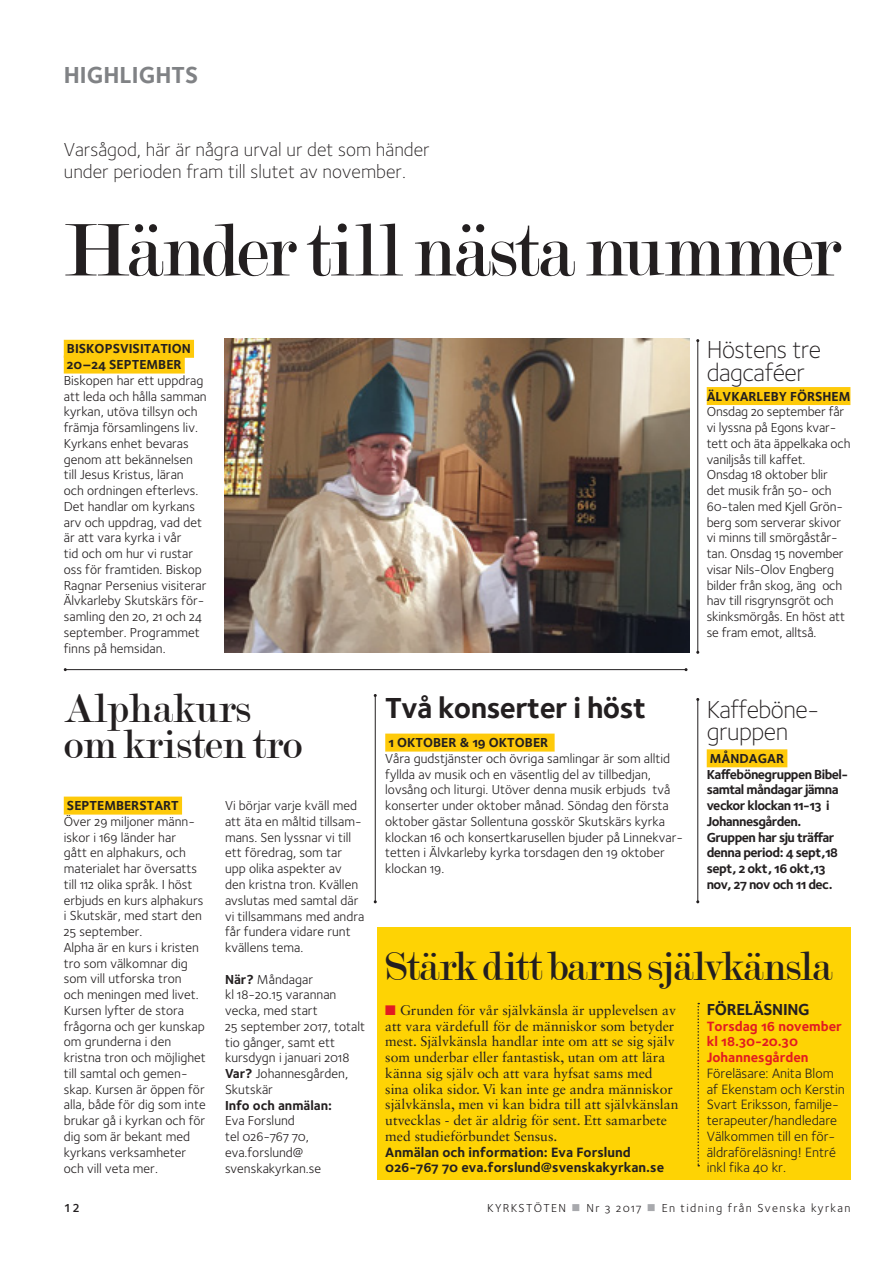
<style>
.page{position:relative;width:893px;height:1263px;background:#fff}
.page>*{position:absolute;margin:0;border:0;box-sizing:border-box;transform-origin:0 0}
.t1{font:79.5px "Modern";letter-spacing:-.025em;color:#231f20}
.t2{font:43.5px "Modern";letter-spacing:-.005em;color:#231f20}
.t3{font:30px "Foundry Sterling Bold OSF";letter-spacing:-.02em;color:#231f20}
.t4{font:25.5px/22.5px "Foundry Sterling Light OSF";letter-spacing:-.02em;color:#231f20}
.t5{font:24px "Foundry Sterling Bold OSF";color:#808285}
.t6{font:19.5px/22.5px "Foundry Sterling Light OSF";color:#231f20}
.t7{font:16.5px "Foundry Sterling Bold OSF";letter-spacing:-.02em;color:#231f20}
.t8{font:13.95px/15.8px "Sabon LT Std";color:#231f20}
.t9{font:13.95px/15.8px "Foundry Sterling Book OSF";color:#231f20}
.t10{font:13.95px/15.8px "Foundry Sterling Bold OSF";color:#231f20}
.t11{font:13.95px/15.8px "Foundry Sterling Bold OSF";color:#e21a21}
.t12{font:13.5px/15.8px "Foundry Sterling Book OSF";color:#231f20}
.t13{font:700 13.5px/15.8px "Foundry Sterling";letter-spacing:-.04em;color:#231f20}
.t14{font:13.5px/15.8px "Foundry Sterling Bold OSF";color:#231f20}
.t15{font:700 13.5px "Foundry Sterling";color:#231f20}
.t16{font:12px "Foundry Sterling Book OSF";letter-spacing:.11em;color:#231f20}
.t17{font:600 12px "Foundry Sterling";color:#231f20}
.s1{font-family:"Foundry Sterling";font-weight:700}
.s2{color:#e21a21}
.s3{color:#a8a9ad}
</style>
<div class="page">
<div style="left:377px;top:927px;width:473px;height:252px;background:#fed304"></div>
<svg style="left:697px;top:1003px;width:2px;height:163px"></svg>
<div style="left:385px;top:734px;width:170px;height:18px;background:#feca0a"></div>
<div style="left:64px;top:797px;width:118px;height:18px;background:#feca0a"></div>
<div style="left:64px;top:340px;width:130px;height:18px;background:#feca0a"></div>
<div style="left:64px;top:356px;width:121px;height:18px;background:#feca0a"></div>
<img style="left:225px;top:338px;width:465px;height:315px">
<hr style="left:375px;top:695px;width:1px;height:207px;background:#231f20">
<hr style="left:697px;top:341px;width:1px;height:311px;background:#231f20">
<hr style="left:65px;top:669px;width:621px;height:1px;background:#231f20">
<div style="left:707px;top:387px;width:143px;height:18px;background:#feca0a"></div>
<div style="left:707px;top:749px;width:80px;height:18px;background:#feca0a"></div>
<hr style="left:697px;top:699px;width:1px;height:203px;background:#231f20">
<h3 class="t5" style="left:64px;top:61px;width:136px">HIGHLIGHTS</h3>
<h3 class="t6" style="left:64px;top:138px;width:367px">Varsågod, här är några urval ur det som händer under perioden fram till slutet av november.</h3>
<h1 class="t1" style="left:64px;top:211px;width:778px">Händer till nästa nummer</h1>
<p class="t14" style="left:67px;top:341px;width:125px">BISKOPSVISITATION<br>20–24 SEPTEMBER</p>
<p class="t12" style="left:64px;top:372px;width:144px">Biskopen har ett uppdrag att leda och hålla samman kyrkan, utöva tillsyn och främja församlingens liv.<br>Kyrkans enhet bevaras genom att bekännelsen till Jesus Kristus, läran och ordningen efterlevs.<br>Det handlar om kyrkans arv och uppdrag, vad det är att vara kyrka i vår<br>tid och om hur vi rustar oss för framtiden. Biskop<br>Ragnar Persenius visiterar<br>Älvkarleby Skutskärs för&shy;samling den 20, 21 och 24 september. Programmet finns på hemsidan.</p>
<h3 class="t4" style="left:707px;top:338px;width:116px">Höstens tre dagcaféer</h3>
<p class="t14" style="left:707px;top:388px;width:145px">ÄLVKARLEBY FÖRSHEM</p>
<p class="t12" style="left:707px;top:404px;width:145px">Onsdag 2o september får vi lyssna på Egons kvar&shy;tett och äta äppelkaka och vaniljsås till kaffet.<br>Onsdag 18 oktober blir<br>det musik från 50- och<br>60-talen med Kjell Grön&shy;berg som serverar skivor vi minns till smörgåstår&shy;tan. Onsdag 15 november visar Nils-Olov Engberg bilder från skog, äng och hav till risgrynsgröt och skinksmörgås. En höst att se fram emot, alltså.</p>
<h2 class="t2" style="left:64px;top:687px;width:188px">Alphakurs</h2>
<h3 class="t3" style="left:385px;top:690px;width:262px">Två konserter i höst</h3>
<h2 class="t2" style="left:64px;top:723px;width:240px">om kristen tro</h2>
<h3 class="t4" style="left:707px;top:698px;width:114px">Kaffeböne&shy;gruppen</h3>
<p class="t14" style="left:710px;top:750px;width:76px">MÅNDAGAR</p>
<p class="t13" style="left:707px;top:767px;width:143px">Kaffebönegruppen Bibel&shy;samtal måndagar jämna veckor klockan 11-13 i<br>Johannesgården.<br>Gruppen har sju träffar denna period: 4 sept,18 sept, 2 okt, 16 okt,13 nov, 27 nov och 11 dec.</p>
<p class="t14" style="left:388px;top:734px;width:161px">1 OKTOBER &amp; 19 OKTOBER</p>
<p class="t12" style="left:385px;top:750px;width:299px">Våra gudstjänster och övriga samlingar är som alltid fyllda av musik och en väsentlig del av tillbedjan, lovsång och liturgi. Utöver denna musik erbjuds två konserter under oktober månad. Söndag den första oktober gästar Sollentuna gosskör Skutskärs kyrka klockan 16 och konsertkarusellen bjuder på Linnekvar&shy;tetten i Älvkarleby kyrka torsdagen den 19 oktober klockan 19.</p>
<p class="t12" style="left:225px;top:798px;width:141px">Vi börjar varje kväll med att äta en måltid tillsam&shy;mans. Sen lyssnar vi till ett föredrag, som tar upp olika aspekter av den kristna tron. Kvällen avslutas med samtal där vi tillsammans med andra får fundera vidare runt kvällens tema.</p>
<p class="t12" style="left:225px;top:971px;width:142px"><span class="s1">När?</span> Måndagar<br>kl 18-20.15 varannan vecka, med start<br>25 september 2017, totalt tio gånger, samt ett kursdygn i januari 2018<br><span class="s1">Var?</span> Johannesgården,<br>Skutskär</p>
<p class="t15" style="left:225px;top:1097px;width:109px">Info och anmälan:</p>
<p class="t12" style="left:225px;top:1113px;width:98px">Eva Forslund<br>tel 026-767 70, eva.forslund@ svenskakyrkan.se</p>
<p class="t14" style="left:67px;top:797px;width:113px">SEPTEMBERSTART</p>
<p class="t12" style="left:64px;top:813px;width:144px">Över 29 miljoner männ&shy;iskor i 169 länder har<br>gått en alphakurs, och materialet har översatts till 112 olika språk. I höst erbjuds en kurs alphakurs i Skutskär, med start den<br>25 september.<br>Alpha är en kurs i kristen tro som välkomnar dig som vill utforska tron<br>och meningen med livet.<br>Kursen lyfter de stora frågorna och ger kunskap om grunderna i den kristna tron och möjlighet till samtal och gemen&shy;skap. Kursen är öppen för alla, både för dig som inte brukar gå i kyrkan och för dig som är bekant med kyrkans verksamheter och vill veta mer.</p>
<h2 class="t2" style="left:385px;top:944px;width:449px">Stärk ditt barns självkänsla</h2>
<p class="t7" style="left:707px;top:999px;width:104px">FÖRELÄSNING</p>
<p class="t11" style="left:707px;top:1018px;width:137px">Torsdag 16 november kl 18.30-20.30<br>Johannesgården</p>
<p class="t9" style="left:707px;top:1065px;width:140px">Föreläsare: Anita Blom af Ekenstam och Kerstin<br>Svart Eriksson, familje&shy;terapeuter/handledare<br>Välkommen till en för&shy;äldraföreläsning! Entré inkl fika 40 kr.</p>
<p class="t8" style="left:385px;top:1002px;width:295px"><span class="s2">■</span> Grunden för vår självkänsla är upplevelsen av att vara värdefull för de människor som betyder mest. Självkänsla handlar inte om att se sig själv som underbar eller fantastisk, utan om att lära känna sig själv och att vara hyfsat sams med sina olika sidor. Vi kan inte ge andra människor självkänsla, men vi kan bidra till att självkänslan utvecklas - det är aldrig för sent. Ett samarbete med studieförbundet Sensus.</p>
<p class="t10" style="left:385px;top:1144px;width:280px">Anmälan och information: Eva Forslund<br>026-767 70 eva.forslund@svenskakyrkan.se</p>
<p class="t17" style="left:64px;top:1200px;width:18px">12</p>
<p class="t16" style="left:487px;top:1200px;width:365px">KYRKSTÖTEN <span class="s3">■</span> Nr 3 2017 <span class="s3">■</span> En tidning från Svenska kyrkan</p>
</div>
